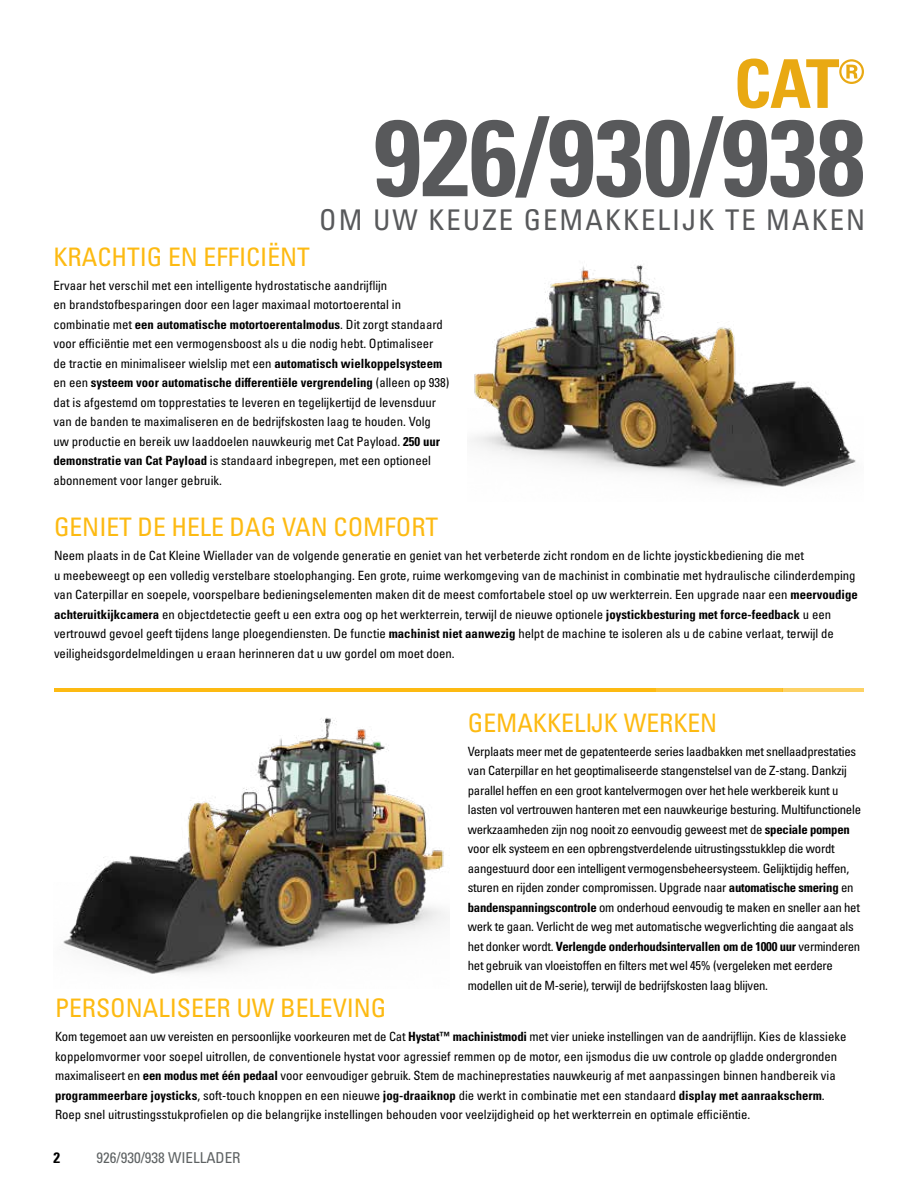
<style>
.page{position:relative;width:918px;height:1188px;background:#fff}
.page>*{position:absolute;margin:0;border:0;box-sizing:border-box;transform-origin:0 0}
.t1{font:108px "Univers LTCYR 67 Bold Cond";color:#58595b}
.t2{font:67.35px "Univers LTCYR 67 Bold Cond";color:#e9a913}
.t3{font:condensed 28.5px "Univers LTCYR 57";letter-spacing:.075em;color:#58595b}
.t4{font:condensed 25.5px "Univers LTCYR 57";color:#fdba12}
.t5{font:condensed 15px "Univers LTCYR 57";color:#5e6263}
.t6{font:15px "Univers LTCYR 67 Bold Cond";color:#000}
.t7{font:condensed 12.75px/19.5px "Univers LTCYR 57";color:#000}
.t8{font:condensed 12.75px/19.5px "Univers LTCYR 57";letter-spacing:-.02em;color:#000}
.t9{font:12.75px "Univers LTCYR 67 Bold Cond";color:#000}
.t10{font:12.75px "Univers LTCYR 67 Bold Cond";letter-spacing:-.02em;color:#000}
.s1{font-family:"Univers LTCYR 57";font-stretch:condensed}
.s2{font-family:"Univers LTCYR 67 Bold Cond";font-stretch:normal}
</style>
<div class="page">
<hr style="left:54px;top:688px;width:601px;height:4px;background:#fdba12">
<hr style="left:654px;top:688px;width:128px;height:4px;background:#fdc436">
<hr style="left:782px;top:688px;width:82px;height:4px;background:#fdd265">
<img style="left:471px;top:265px;width:385px;height:222px">
<img style="left:63px;top:717px;width:384px;height:257px">
<h2 class="t2" style="left:734px;top:43px;width:133px">CAT®</h2>
<h1 class="t1" style="left:374px;top:92px;width:493px">926/930/938</h1>
<h3 class="t3" style="left:319px;top:202px;width:548px">OM UW KEUZE GEMAKKELIJK TE MAKEN</h3>
<h3 class="t4" style="left:53px;top:240px;width:258px">KRACHTIG EN EFFICIËNT</h3>
<p class="t7" style="left:53px;top:275px;width:349px">Ervaar het verschil met een intelligente hydrostatische aandrijflijn en brandstofbesparingen door een lager maximaal motortoerental in</p>
<p class="t9" style="left:53px;top:316px;width:391px"><span class="s1">combinatie met</span> een automatische motortoerentalmodus<span class="s1">. Dit zorgt standaard</span></p>
<p class="t7" style="left:53px;top:333px;width:390px">voor efficiëntie met een vermogensboost als u die nodig hebt. Optimaliseer de tractie en minimaliseer wielslip met een <span class="s2">automatisch wielkoppelsysteem</span></p>
<p class="t9" style="left:53px;top:375px;width:398px"><span class="s1">en een</span> systeem voor automatische differentiële vergrendeling <span class="s1">(alleen op 938)</span></p>
<p class="t7" style="left:53px;top:392px;width:388px">dat is afgestemd om topprestaties te leveren en tegelijkertijd de levensduur van de banden te maximaliseren en de bedrijfskosten laag te houden. Volg uw productie en bereik uw laaddoelen nauwkeurig met Cat Payload. <span class="s2">250 uur demonstratie van Cat Payload</span> is standaard inbegrepen, met een optioneel abonnement voor langer gebruik.</p>
<h3 class="t4" style="left:54px;top:511px;width:386px">GENIET DE HELE DAG VAN COMFORT</h3>
<p class="t7" style="left:54px;top:546px;width:805px">Neem plaats in de Cat Kleine Wiellader van de volgende generatie en geniet van het verbeterde zicht rondom en de lichte joystickbediening die met<br>u meebeweegt op een volledig verstelbare stoelophanging. Een grote, ruime werkomgeving van de machinist in combinatie met hydraulische cilinderdemping van Caterpillar en soepele, voorspelbare bedieningselementen maken dit de meest comfortabele stoel op uw werkterrein. Een upgrade naar een <span class="s2">meervoudige achteruitkijkcamera</span> en objectdetectie geeft u een extra oog op het werkterrein, terwijl de nieuwe optionele <span class="s2">joystickbesturing met force-feedback</span> u een vertrouwd gevoel geeft tijdens lange ploegendiensten. De functie <span class="s2">machinist niet aanwezig</span> helpt de machine te isoleren als u de cabine verlaat, terwijl de veiligheidsgordelmeldingen u eraan herinneren dat u uw gordel om moet doen.</p>
<h3 class="t4" style="left:468px;top:706px;width:251px">GEMAKKELIJK WERKEN</h3>
<p class="t8" style="left:468px;top:741px;width:395px">Verplaats meer met de gepatenteerde series laadbakken met snellaadprestaties van Caterpillar en het geoptimaliseerde stangenstelsel van de Z-stang. Dankzij parallel heffen en een groot kantelvermogen over het hele werkbereik kunt u lasten vol vertrouwen hanteren met een nauwkeurige besturing. Multifunctionele werkzaamheden zijn nog nooit zo eenvoudig geweest met de <span class="s2">speciale pompen </span>voor elk systeem en een opbrengstverdelende uitrustingsstukklep die wordt aangestuurd door een intelligent vermogensbeheersysteem. Gelijktijdig heffen, sturen en rijden zonder compromissen. Upgrade naar <span class="s2">automatische smering</span> en <span class="s2">bandenspanningscontrole</span> om onderhoud eenvoudig te maken en sneller aan het werk te gaan. Verlicht de weg met automatische wegverlichting die aangaat als</p>
<p class="t10" style="left:468px;top:938px;width:394px"><span class="s1">het donker wordt.</span> Verlengde onderhoudsintervallen om de 1000 uur <span class="s1">verminderen</span></p>
<p class="t8" style="left:468px;top:955px;width:367px">het gebruik van vloeistoffen en filters met wel 45% (vergeleken met eerdere modellen uit de M-serie), terwijl de bedrijfskosten laag blijven.</p>
<h3 class="t4" style="left:55px;top:992px;width:333px">PERSONALISEER UW BELEVING</h3>
<p class="t7" style="left:55px;top:1027px;width:793px">Kom tegemoet aan uw vereisten en persoonlijke voorkeuren met de Cat <span class="s2">Hystat™ machinistmodi</span> met vier unieke instellingen van de aandrijflijn. Kies de klassieke koppelomvormer voor soepel uitrollen, de conventionele hystat voor agressief remmen op de motor, een ijsmodus die uw controle op gladde ondergronden maximaliseert en <span class="s2">een modus met één pedaal</span> voor eenvoudiger gebruik. Stem de machineprestaties nauwkeurig af met aanpassingen binnen handbereik via <span class="s2">programmeerbare joysticks</span>, soft-touch knoppen en een nieuwe <span class="s2">jog-draaiknop</span> die werkt in combinatie met een standaard <span class="s2">display met aanraakscherm</span>.<br>Roep snel uitrustingsstukprofielen op die belangrijke instellingen behouden voor veelzijdigheid op het werkterrein en optimale efficiëntie.</p>
<p class="t6" style="left:53px;top:1148px;width:8px">2</p>
<p class="t5" style="left:97px;top:1148px;width:146px">926/930/938 WIELLADER</p>
</div>
